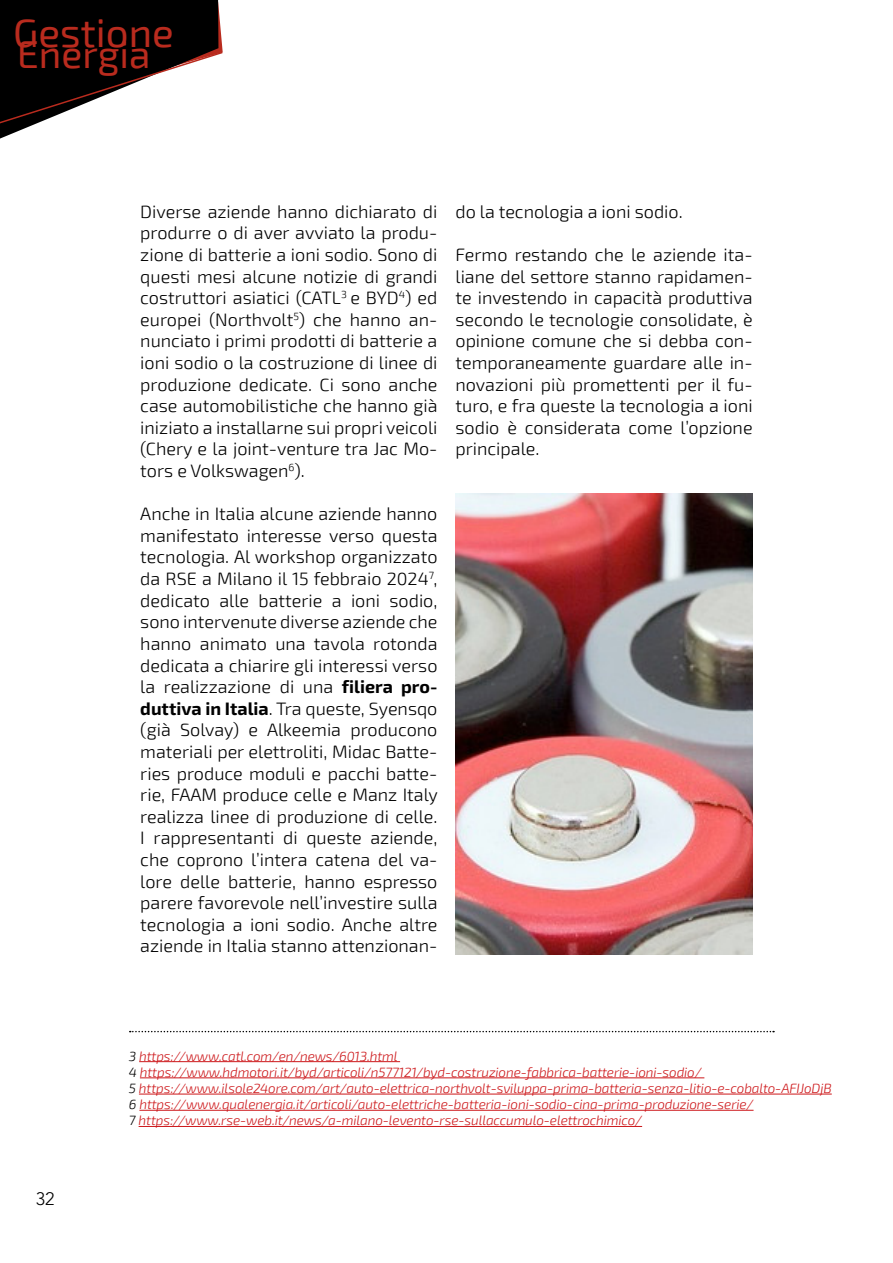
<style>
.page{position:relative;width:893px;height:1263px;background:#fff}
.page>*{position:absolute;margin:0;border:0;box-sizing:border-box;transform-origin:0 0}
.t1{font:40.35px "Exo 2";color:#b92b1e}
.t2{font:38.85px "Exo 2";color:#b92b1e}
.t3{font:300 18px/21.6px "Exo 2";color:#000;text-align:justify}
.t4{font:300 18px "Avenir LT Std";color:#000}
.t5{font:italic 300 13.5px/16.2px "Exo 2";letter-spacing:-.01em;color:#cd171a}
.s1{font-weight:700}
.s2{color:#000}
</style>
<div class="page">
<svg style="left:0;top:0;width:223px;height:139px"></svg>
<hr style="left:139px;top:1061px;width:261px;height:1px;background:#cd171a">
<hr style="left:140px;top:1077px;width:564px;height:1px;background:#cd171a">
<hr style="left:139px;top:1094px;width:693px;height:1px;background:#cd171a">
<hr style="left:139px;top:1110px;width:614px;height:1px;background:#cd171a">
<hr style="left:139px;top:1126px;width:503px;height:1px;background:#cd171a">
<svg style="left:130px;top:1031px;width:644px;height:1px"></svg>
<img style="left:455px;top:493px;width:298px;height:462px">
<h1 class="t1" style="left:13px;top:6px;width:162px">Gestione</h1>
<h2 class="t2" style="left:17px;top:30px;width:135px">Energia</h2>
<p class="t3" style="left:140px;top:200px;width:299px">Diverse aziende hanno dichiarato di produrre o di aver avviato la produ&shy;zione di batterie a ioni sodio. Sono di questi mesi alcune notizie di grandi costruttori asiatici (CATL<sup>3</sup> e BYD<sup>4</sup>) ed europei (Northvolt<sup>5</sup>) che hanno an&shy;nunciato i primi prodotti di batterie a ioni sodio o la costruzione di linee di produzione dedicate. Ci sono anche case automobilistiche che hanno già iniziato a installarne sui propri veicoli (Chery e la joint-venture tra Jac Mo&shy;tors e Volkswagen<sup>6</sup>).</p>
<p class="t3" style="left:140px;top:502px;width:299px">Anche in Italia alcune aziende hanno manifestato interesse verso questa tecnologia. Al workshop organizzato da RSE a Milano il 15 febbraio 2024<sup>7</sup>, dedicato alle batterie a ioni sodio, sono intervenute diverse aziende che hanno animato una tavola rotonda dedicata a chiarire gli interessi verso la realizzazione di una <span class="s1">filiera pro&shy;duttiva in Italia</span>. Tra queste, Syensqo (già Solvay) e Alkeemia producono materiali per elettroliti, Midac Batte&shy;ries produce moduli e pacchi batte&shy;rie, FAAM produce celle e Manz Italy realizza linee di produzione di celle.<br>I rappresentanti di queste aziende, che coprono l’intera catena del va&shy;lore delle batterie, hanno espresso parere favorevole nell’investire sulla tecnologia a ioni sodio. Anche altre aziende in Italia stanno attenzionan-</p>
<p class="t3" style="left:455px;top:200px;width:229px">do la tecnologia a ioni sodio.</p>
<p class="t3" style="left:455px;top:243px;width:299px">Fermo restando che le aziende ita&shy;liane del settore stanno rapidamen&shy;te investendo in capacità produttiva secondo le tecnologie consolidate, è opinione comune che si debba con&shy;temporaneamente guardare alle in&shy;novazioni più promettenti per il fu&shy;turo, e fra queste la tecnologia a ioni sodio è considerata come l’opzione principale.</p>
<p class="t4" style="left:36px;top:1188px;width:20px">32</p>
<p class="t5" style="left:129px;top:1047px;width:704px"><span class="s2">3</span> https://www.catl.com/en/news/6013.html<br><span class="s2">4</span> https://www.hdmotori.it/byd/articoli/n577121/byd-costruzione-fabbrica-batterie-ioni-sodio/<br><span class="s2">5</span> https://www.ilsole24ore.com/art/auto-elettrica-northvolt-sviluppa-prima-batteria-senza-litio-e-cobalto-AFIJoDjB <span class="s2">6</span> https://www.qualenergia.it/articoli/auto-elettriche-batteria-ioni-sodio-cina-prima-produzione-serie/<br><span class="s2">7</span> https://www.rse-web.it/news/a-milano-levento-rse-sullaccumulo-elettrochimico/</p>
</div>
